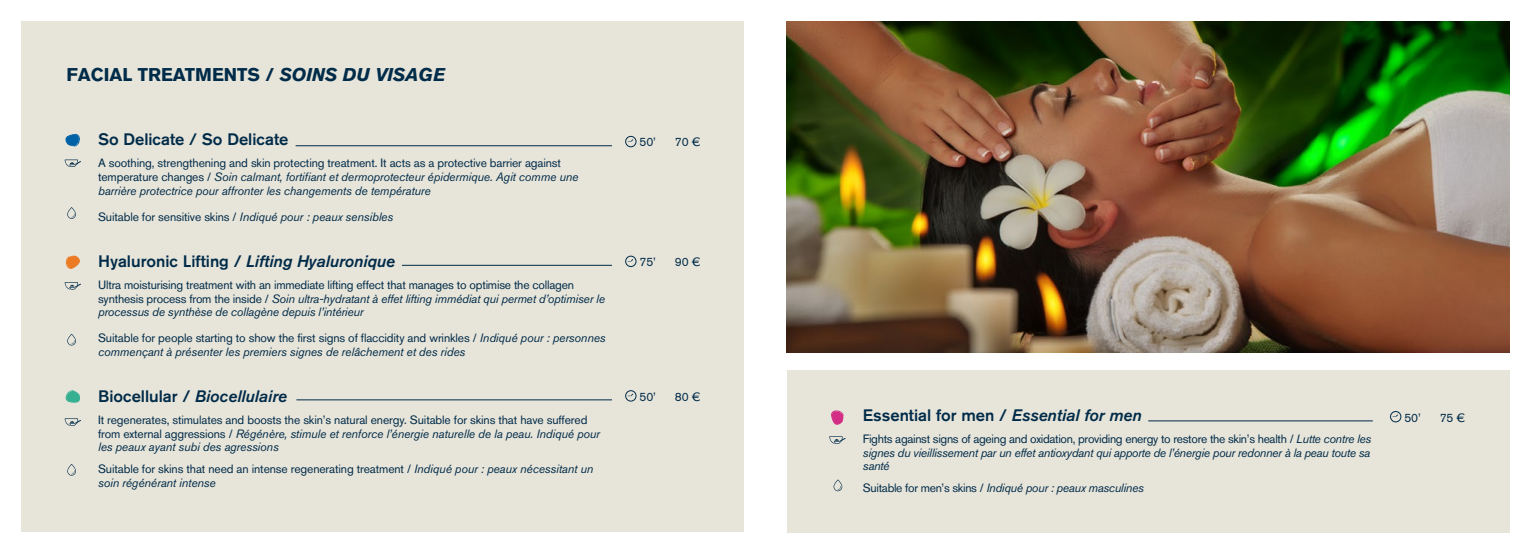
<style>
.page{position:relative;width:1531px;height:553px;background:#fff}
.page>*{position:absolute;margin:0;border:0;box-sizing:border-box;transform-origin:0 0}
.t1{font:700 18.3px "Akzidenz Grotesk BQ";color:#002b49}
.t2{font:italic 16.5px "Akzidenz Grotesk BQ Med";color:#002b49}
.t3{font:500 16.5px "Akzidenz Grotesk BQ";color:#002b49}
.t4{font:12px/13.5px "Akzidenz Grotesk BQ";letter-spacing:-.01em;color:#002b49}
.t5{font:italic 12px/13.5px "Akzidenz Grotesk BQ";letter-spacing:-.01em;color:#002b49}
.s1{font-style:italic}
.s2{font-style:normal}
.s3{font-family:"Akzidenz Grotesk BQ";font-weight:500;font-style:normal}
.s4{font-family:"Akzidenz Grotesk BQ Med";font-weight:400;font-style:italic}
</style>
<div class="page">
<div style="left:787px;top:370px;width:722px;height:163px;background:#e7e4d9"></div>
<div style="left:21px;top:21px;width:723px;height:510px;background:#e7e4d9"></div>
<svg style="left:65px;top:418px;width:16px;height:8px"></svg>
<svg style="left:66px;top:390px;width:14px;height:13px"></svg>
<svg style="left:65px;top:159px;width:16px;height:8px"></svg>
<svg style="left:65px;top:134px;width:15px;height:13px"></svg>
<svg style="left:65px;top:282px;width:16px;height:7px"></svg>
<svg style="left:66px;top:255px;width:14px;height:14px"></svg>
<div style="left:625px;top:136px;width:11px;height:11px;border:1px solid #002b49;border-radius:50%"></div>
<div style="left:625px;top:256px;width:11px;height:11px;border:1px solid #002b49;border-radius:50%"></div>
<div style="left:625px;top:390px;width:11px;height:11px;border:1px solid #002b49;border-radius:50%"></div>
<hr style="left:296px;top:145px;width:316px;height:1px;background:#002b49">
<hr style="left:402px;top:265px;width:210px;height:1px;background:#002b49">
<hr style="left:296px;top:399px;width:316px;height:1px;background:#002b49">
<svg style="left:829px;top:436px;width:17px;height:8px"></svg>
<svg style="left:831px;top:410px;width:13px;height:15px"></svg>
<div style="left:1390px;top:411px;width:11px;height:11px;border:1px solid #002b49;border-radius:50%"></div>
<hr style="left:1148px;top:420px;width:225px;height:1px;background:#002b49">
<img style="left:787px;top:21px;width:722px;height:331px">
<svg style="left:67px;top:207px;width:9px;height:12px"></svg>
<svg style="left:67px;top:334px;width:9px;height:11px"></svg>
<svg style="left:67px;top:464px;width:9px;height:11px"></svg>
<svg style="left:833px;top:479px;width:9px;height:12px"></svg>
<h1 class="t1" style="left:66px;top:64px;width:381px">FACIAL TREATMENTS / <span class="s1">SOINS DU VISAGE</span></h1>
<h2 class="t3" style="left:98px;top:130px;width:192px">So Delicate / So Delicate</h2>
<p class="t5" style="left:98px;top:156px;width:482px"><span class="s2">A soothing, strengthening and skin protecting treatment. It acts as a protective barrier against temperature changes /</span> Soin calmant, fortifiant et dermoprotecteur épidermique. Agit comme une barrière protectrice pour affronter les changements de température</p>
<p class="t4" style="left:98px;top:210px;width:297px">Suitable for sensitive skins / <span class="s1">Indiqué pour : peaux sensibles</span></p>
<h2 class="t2" style="left:98px;top:252px;width:298px"><span class="s3">Hyaluronic Lifting /</span> Lifting Hyaluronique</h2>
<p class="t4" style="left:98px;top:278px;width:508px">Ultra moisturising treatment with an immediate lifting effect that manages to optimise the collagen synthesis process from the inside / <span class="s1">Soin ultra-hydratant à effet lifting immédiat qui permet d’optimiser le processus de synthèse de collagène depuis l’intérieur</span></p>
<p class="t5" style="left:98px;top:331px;width:509px"><span class="s2">Suitable for people starting to show the first signs of flaccidity and wrinkles /</span> Indiqué pour : personnes commençant à présenter les premiers signes de relâchement et des rides</p>
<h2 class="t2" style="left:98px;top:387px;width:191px"><span class="s3">Biocellular /</span> Biocellulaire</h2>
<p class="t4" style="left:98px;top:413px;width:503px">It regenerates, stimulates and boosts the skin’s natural energy. Suitable for skins that have suffered from external aggressions / <span class="s1">Régénère, stimule et renforce l’énergie naturelle de la peau. Indiqué pour les peaux ayant subi des agressions</span></p>
<p class="t4" style="left:98px;top:462px;width:497px">Suitable for skins that need an intense regenerating treatment / <span class="s1">Indiqué pour : peaux nécessitant un soin régénérant intense</span></p>
<p class="t4" style="left:639px;top:135px;width:18px">50’</p>
<p class="t4" style="left:675px;top:135px;width:27px">70 €</p>
<p class="t4" style="left:639px;top:255px;width:18px">75’</p>
<p class="t4" style="left:675px;top:255px;width:27px">90 €</p>
<p class="t4" style="left:639px;top:389px;width:18px">50’</p>
<p class="t4" style="left:675px;top:389px;width:27px">80 €</p>
<h2 class="t3" style="left:863px;top:405px;width:280px">Essential for men / <span class="s4">Essential for men</span></h2>
<p class="t4" style="left:1404px;top:410px;width:18px">50’</p>
<p class="t4" style="left:1439px;top:410px;width:27px">75 €</p>
<p class="t5" style="left:863px;top:432px;width:510px;text-align:justify"><span class="s2">Fights against signs of ageing and oxidation, providing energy to restore the skin’s health /</span> Lutte contre les signes du vieillissement par un effet antioxydant qui apporte de l’énergie pour redonner à la peau toute sa santé</p>
<p class="t5" style="left:863px;top:481px;width:282px"><span class="s2">Suitable for men’s skins /</span> Indiqué pour : peaux masculines</p>
</div>
